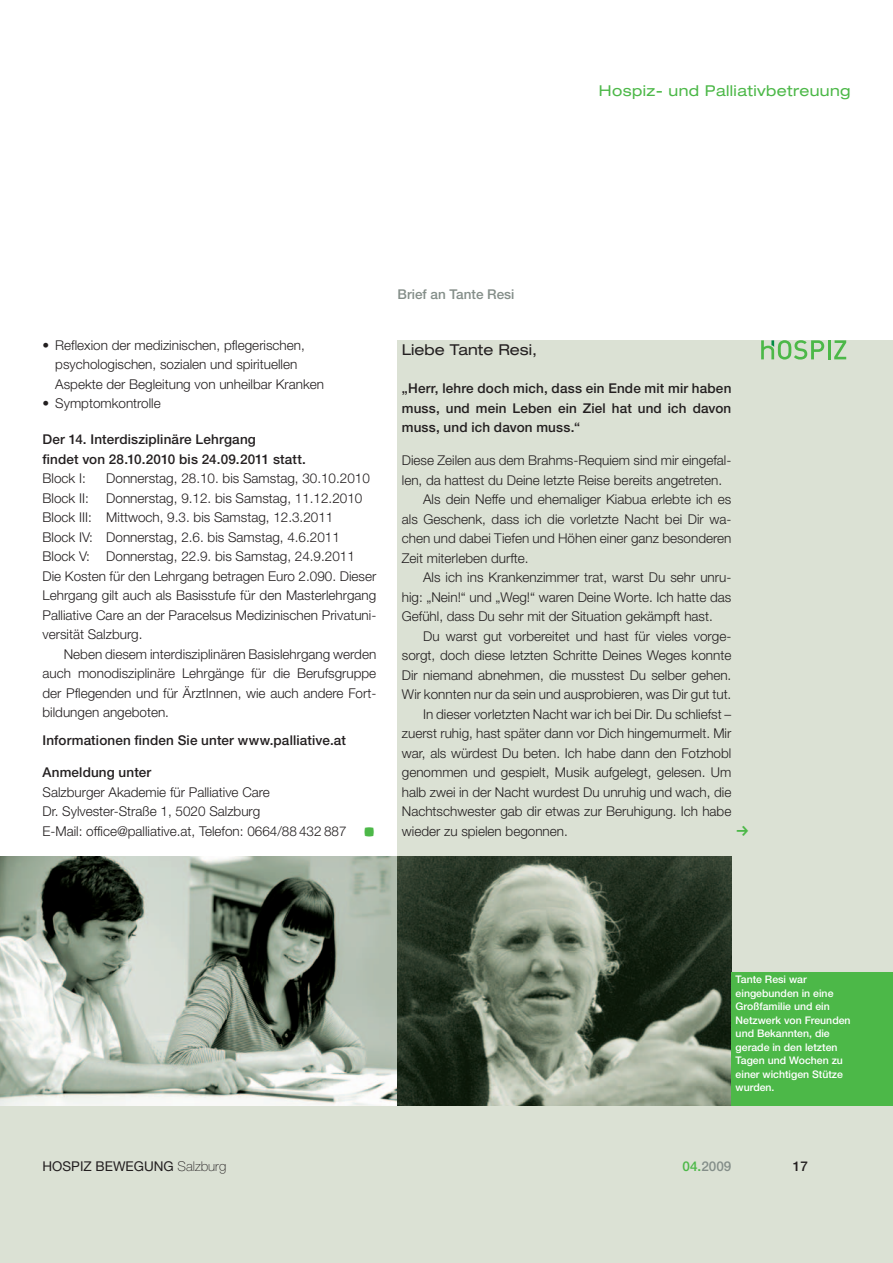
<style>
.page{position:relative;width:893px;height:1263px;background:#fff}
.page>*{position:absolute;margin:0;border:0;box-sizing:border-box;transform-origin:0 0}
.t1{font:expanded 15px "Helvetica Neue LT Std";letter-spacing:.025em;color:#4cb848}
.t2{font:expanded 15px "Helvetica Neue LT Std";color:#231f20}
.t3{font:300 13.5px/19.5px "Helvetica Neue LT Std";color:#231f20}
.t4{font:500 13.5px/19.5px "Helvetica Neue LT Std";letter-spacing:.01em;color:#231f20}
.t5{font:500 13.5px "Helvetica Neue LT Std";color:#848e89}
.t6{font:13.5px "Helvetica Neue LT Std";color:#231f20}
.t7{font:500 10.5px/13.5px "Helvetica Neue LT Std";color:#fff}
.s1{font-weight:100}
.s2{color:#4cb848}
</style>
<div class="page">
<div style="left:398px;top:340px;width:495px;height:923px;background:#dbe1d4"></div>
<div style="left:0;top:857px;width:398px;height:406px;background:#dbe1d4"></div>
<img style="left:0;top:857px;width:398px;height:249px">
<svg style="left:398px;top:857px;width:333px;height:249px;background:#596554"></svg>
<svg style="left:761px;top:340px;width:85px;height:20px"></svg>
<div style="left:731px;top:972px;width:162px;height:134px;background:#4cb848"></div>
<p class="t1" style="left:599px;top:85px;width:253px">Hospiz- und Palliativbetreuung</p>
<p class="t3" style="left:55px;top:337px;width:270px;text-indent:-13px">• Reflexion der medizinischen, pflegerischen, psychologischen, sozialen und spirituellen<br>Aspekte der Begleitung von unheilbar Kranken</p>
<p class="t3" style="left:43px;top:395px;width:120px">• Symptomkontrolle</p>
<p class="t4" style="left:43px;top:431px;width:265px">Der 14. Interdisziplinäre Lehrgang<br>findet von 28.10.2010 bis 24.09.2011 statt.</p>
<p class="t3" style="left:43px;top:470px;width:45px">Block I:</p>
<p class="t3" style="left:106px;top:470px;width:265px">Donnerstag, 28.10. bis Samstag, 30.10.2010</p>
<p class="t3" style="left:43px;top:490px;width:48px">Block II:</p>
<p class="t3" style="left:43px;top:490px;width:335px;text-indent:64px">Donnerstag, 9.12. bis Samstag, 11.12.2010<br>Block III: Mittwoch, 9.3. bis Samstag, 12.3.2011<br>Block IV: Donnerstag, 2.6. bis Samstag, 4.6.2011<br>Block V: Donnerstag, 22.9. bis Samstag, 24.9.2011<br>Die Kosten für den Lehrgang betragen Euro 2.090. Dieser Lehrgang gilt auch als Basisstufe für den Masterlehrgang Palliative Care an der Paracelsus Medizinischen Privatuni&shy;versität Salzburg.</p>
<p class="t3" style="left:43px;top:646px;width:335px;text-align:justify;text-indent:21px">Neben diesem interdisziplinären Basislehrgang werden auch monodisziplinäre Lehrgänge für die Berufsgruppe der Pflegenden und für ÄrztInnen, wie auch andere Fort&shy;bildungen angeboten.</p>
<p class="t4" style="left:43px;top:732px;width:305px">Informationen finden Sie unter www.palliative.at</p>
<p class="t4" style="left:43px;top:764px;width:110px">Anmeldung unter</p>
<p class="t3" style="left:43px;top:784px;width:306px">Salzburger Akademie für Palliative Care<br>Dr. Sylvester-Straße 1, 5020 Salzburg<br>E-Mail: office@palliative.at, Telefon: 0664/88 432 887</p>
<p class="t5" style="left:398px;top:289px;width:118px">Brief an Tante Resi</p>
<p class="t2" style="left:402px;top:344px;width:137px">Liebe Tante Resi,</p>
<p class="t4" style="left:402px;top:380px;width:331px;text-align:justify">„Herr, lehre doch mich, dass ein Ende mit mir haben muss, und mein Leben ein Ziel hat und ich davon muss, und ich davon muss.“</p>
<p class="t3" style="left:402px;top:452px;width:331px">Diese Zeilen aus dem Brahms-Requiem sind mir eingefal-</p>
<p class="t3" style="left:402px;top:472px;width:322px">len, da hattest du Deine letzte Reise bereits angetreten.</p>
<p class="t3" style="left:423px;top:491px;width:310px">Als dein Neffe und ehemaliger Kiabua erlebte ich es</p>
<p class="t3" style="left:402px;top:511px;width:331px">als Geschenk, dass ich die vorletzte Nacht bei Dir wa-</p>
<p class="t3" style="left:402px;top:530px;width:331px">chen und dabei Tiefen und Höhen einer ganz besonderen</p>
<p class="t3" style="left:402px;top:550px;width:128px">Zeit miterleben durfte.</p>
<p class="t3" style="left:423px;top:569px;width:310px">Als ich ins Krankenzimmer trat, warst Du sehr unru-</p>
<p class="t3" style="left:402px;top:589px;width:331px">hig: „Nein!“ und „Weg!“ waren Deine Worte. Ich hatte das</p>
<p class="t3" style="left:402px;top:608px;width:313px">Gefühl, dass Du sehr mit der Situation gekämpft hast.</p>
<p class="t3" style="left:423px;top:628px;width:310px">Du warst gut vorbereitet und hast für vieles vorge-</p>
<p class="t3" style="left:402px;top:647px;width:331px">sorgt, doch diese letzten Schritte Deines Weges konnte</p>
<p class="t3" style="left:402px;top:667px;width:331px">Dir niemand abnehmen, die musstest Du selber gehen.</p>
<p class="t3" style="left:402px;top:686px;width:331px">Wir konnten nur da sein und ausprobieren, was Dir gut tut.</p>
<p class="t3" style="left:423px;top:706px;width:310px">In dieser vorletzten Nacht war ich bei Dir. Du schliefst –</p>
<p class="t3" style="left:402px;top:725px;width:331px">zuerst ruhig, hast später dann vor Dich hingemurmelt. Mir</p>
<p class="t3" style="left:402px;top:745px;width:331px">war, als würdest Du beten. Ich habe dann den Fotzhobl</p>
<p class="t3" style="left:402px;top:764px;width:331px">genommen und gespielt, Musik aufgelegt, gelesen. Um</p>
<p class="t3" style="left:402px;top:784px;width:331px">halb zwei in der Nacht wurdest Du unruhig und wach, die</p>
<p class="t3" style="left:402px;top:803px;width:331px">Nachtschwester gab dir etwas zur Beruhigung. Ich habe</p>
<p class="t3" style="left:402px;top:823px;width:168px">wieder zu spielen begonnen.</p>
<p class="t7" style="left:736px;top:974px;width:116px">Tante Resi war eingebunden in eine<br>Großfamilie und ein<br>Netzwerk von Freunden und Bekannten, die gerade in den letzten<br>Tagen und Wochen zu einer wichtigen Stütze wurden.</p>
<p class="t6" style="left:43px;top:1161px;width:185px">HOSPIZ BEWEGUNG <span class="s1">Salzburg</span></p>
<p class="t5" style="left:683px;top:1161px;width:50px"><span class="s2">04.</span>2009</p>
<p class="t4" style="left:793px;top:1158px;width:17px">17</p>
</div>
